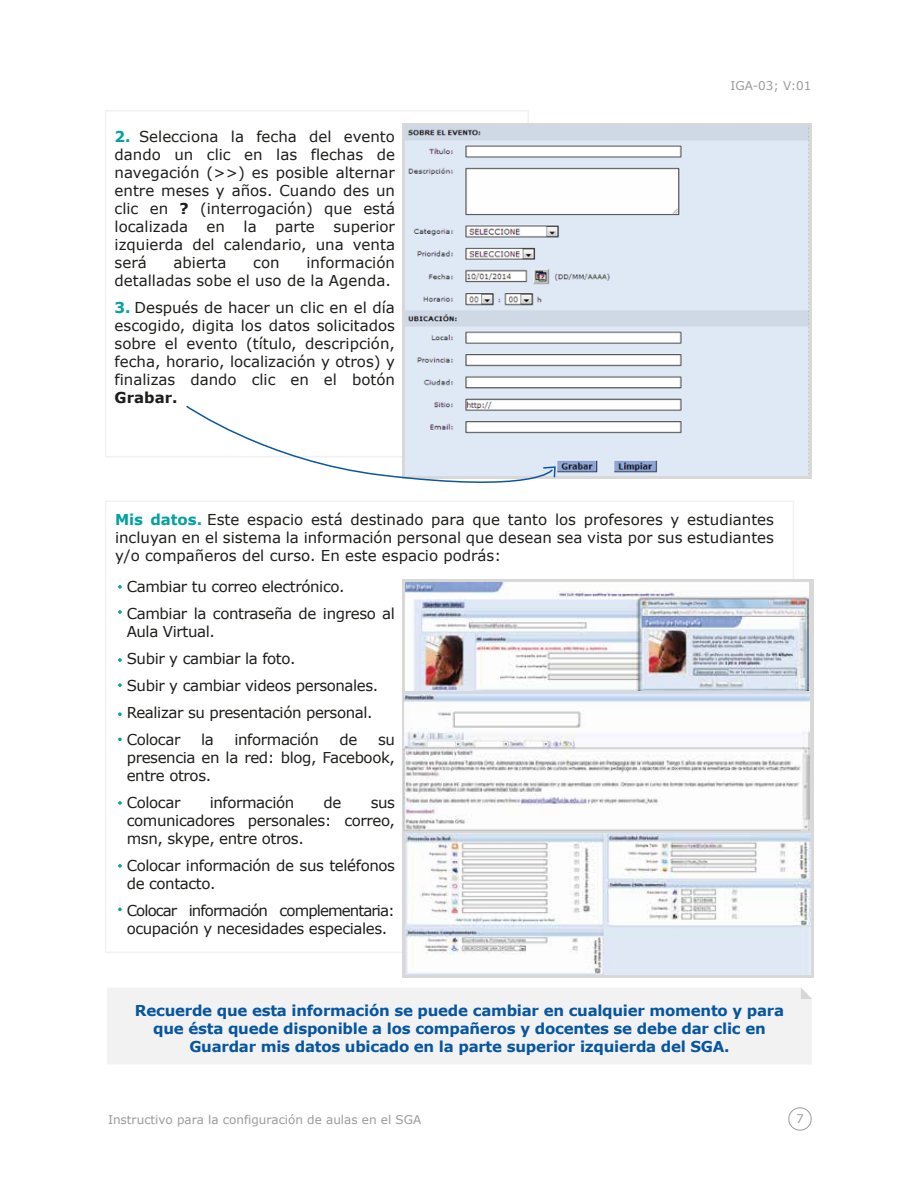
<style>
.page{position:relative;width:918px;height:1188px;background:#fff}
.page>*{position:absolute;margin:0;border:0;box-sizing:border-box;transform-origin:0 0}
.t1{font:15px/18px "Verdana";letter-spacing:-.025em;color:#1d1d1b;text-align:justify}
.t2{font:700 15px/18px "Verdana";letter-spacing:-.015em;color:#0656a0;text-align:center}
.t3{font:15px/18px "Verdana";letter-spacing:-.06em;color:#1d1d1b}
.t4{font:15px/18px "Verdana";color:#1d1d1b;text-align:right}
.t5{font:700 15px "Verdana";color:#1d1d1b}
.t6{font:12px "Verdana";color:#9c9b9b}
.s1{font-weight:700;color:#04a1a0}
.s2{font-weight:700}
</style>
<div class="page">
<div style="left:789px;top:1108px;width:22px;height:22px;border:1px solid #9c9b9b;border-radius:50%"></div>
<svg style="left:402px;top:579px;width:411px;height:399px;background:#d8d9db"></svg>
<div style="left:409px;top:593px;width:404px;height:116px;background:linear-gradient(to right,#d5d9e4,#d4d9e4)"></div>
<svg style="left:402px;top:123px;width:410px;height:355px;background:#d7d9dd"></svg>
<img style="left:406px;top:126px;width:403px;height:349px">
<svg style="left:118px;top:585px;width:4px;height:4px"></svg>
<svg style="left:118px;top:610px;width:4px;height:4px"></svg>
<svg style="left:118px;top:658px;width:4px;height:4px"></svg>
<svg style="left:118px;top:683px;width:4px;height:4px"></svg>
<svg style="left:118px;top:712px;width:4px;height:4px"></svg>
<svg style="left:118px;top:738px;width:4px;height:3px"></svg>
<svg style="left:118px;top:801px;width:4px;height:4px"></svg>
<svg style="left:118px;top:864px;width:4px;height:4px"></svg>
<svg style="left:118px;top:908px;width:4px;height:3px"></svg>
<img style="left:405px;top:583px;width:404px;height:108px">
<img style="left:404px;top:694px;width:405px;height:137px">
<img style="left:405px;top:833px;width:405px;height:141px">
<div style="left:107px;top:988px;width:705px;height:76px;background:#f2f2f2"></div>
<svg style="left:801px;top:988px;width:11px;height:11px"></svg>
<svg style="left:186px;top:405px;width:370px;height:78px"></svg>
<p class="t1" style="left:115px;top:127px;width:282px"><span class="s1">2.</span> Selecciona la fecha del evento dando un clic en las flechas de navegación (&gt;&gt;) es posible alternar entre meses y años. Cuando des un clic en <span class="s2">?</span> (interrogación) que está localizada en la parte superior izquierda del calendario, una venta será</p>
<p class="t4" style="left:115px;top:253px;width:282px">información<br>detalladas sobe el uso de la Agenda.</p>
<p class="t1" style="left:115px;top:298px;width:282px"><span class="s1">3.</span> Después de hacer un clic en el día escogido, digita los datos solicitados sobre el evento (título, descripción, fecha, horario, localización y otros) y finalizas dando clic en el botón</p>
<p class="t5" style="left:115px;top:387px;width:65px">Grabar.</p>
<p class="t4" style="left:174px;top:253px;width:54px">abierta</p>
<p class="t1" style="left:253px;top:253px;width:28px">con</p>
<p class="t6" style="left:731px;top:78px;width:83px">IGA-03; V:01</p>
<p class="t1" style="left:115px;top:510px;width:661px"><span class="s1">Mis datos.</span> Este espacio está destinado para que tanto los profesores y estudiantes incluyan en el sistema la información personal que desean sea vista por sus estudiantes y/o compañeros del curso. En este espacio podrás:</p>
<p class="t1" style="left:127px;top:572px;width:270px;line-height:27px">Cambiar tu correo electrónico.<br>Cambiar la contraseña de ingreso al</p>
<p class="t1" style="left:127px;top:617px;width:253px;line-height:27px;text-align:left">Aula Virtual.<br>Subir y cambiar la foto.<br>Subir y cambiar videos personales.<br>Realizar su presentación personal.<br>Colocar</p>
<p class="t1" style="left:201px;top:730px;width:14px">la</p>
<p class="t1" style="left:234px;top:730px;width:86px">información</p>
<p class="t1" style="left:340px;top:730px;width:19px">de</p>
<p class="t1" style="left:127px;top:730px;width:270px;text-indent:251px">su presencia en la red: blog, Facebook, entre otros.</p>
<p class="t1" style="left:127px;top:793px;width:55px">Colocar</p>
<p class="t1" style="left:210px;top:793px;width:86px">información</p>
<p class="t1" style="left:324px;top:793px;width:19px">de</p>
<p class="t1" style="left:127px;top:793px;width:270px;text-indent:244px">sus comunicadores personales: correo, msn, skype, entre otros.</p>
<p class="t1" style="left:127px;top:856px;width:270px">Colocar información de sus teléfonos de contacto.</p>
<p class="t3" style="left:127px;top:901px;width:270px">Colocar información complementaria: ocupación y necesidades especiales.</p>
<p class="t2" style="left:135px;top:1001px;width:651px">Recuerde que esta información se puede cambiar en cualquier momento y para que ésta quede disponible a los compañeros y docentes se debe dar clic en<br>Guardar mis datos ubicado en la parte superior izquierda del SGA.</p>
<p class="t6" style="left:108px;top:1112px;width:315px">Instructivo para la configuración de aulas en el SGA</p>
<p class="t6" style="left:796px;top:1111px;width:9px">7</p>
</div>
